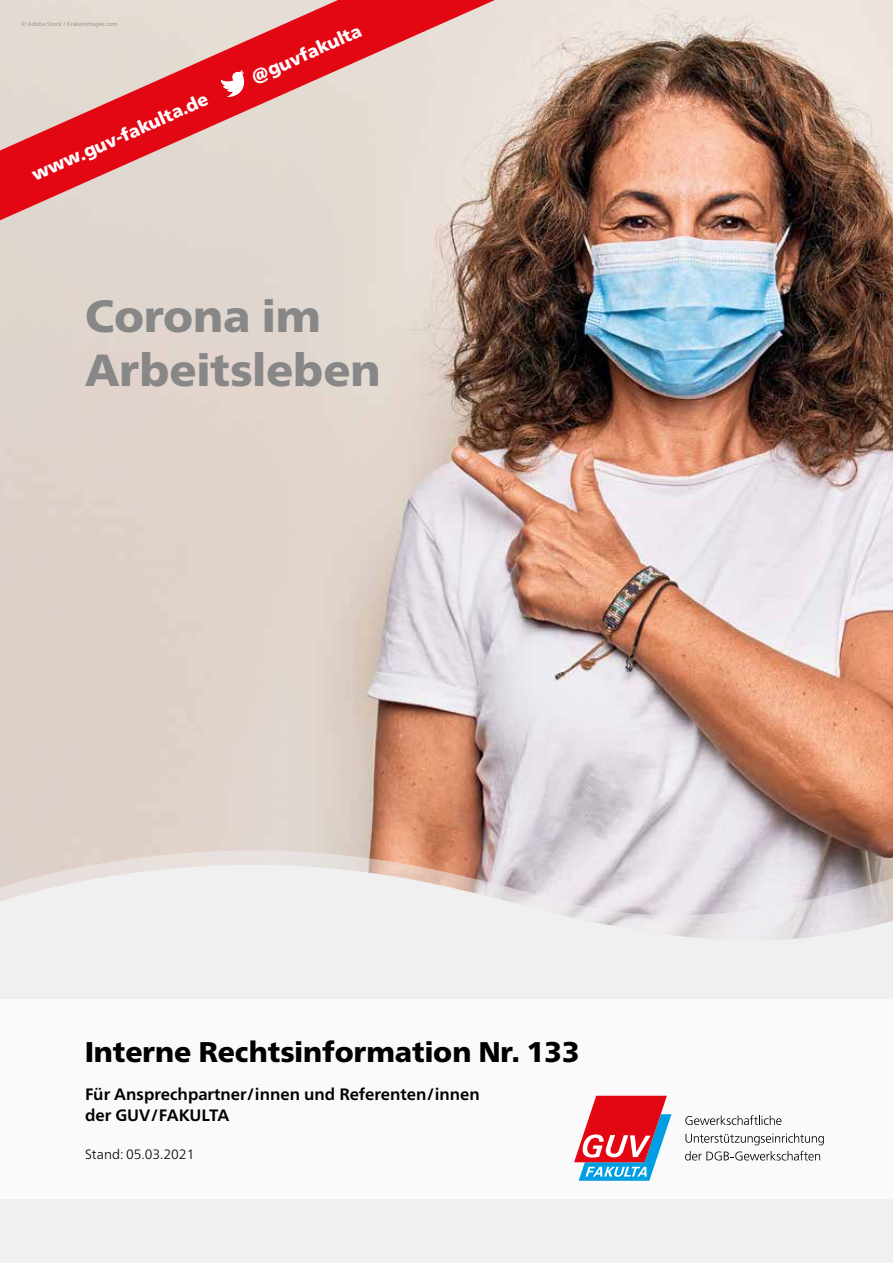
<style>
.page{position:relative;width:893px;height:1263px;background:#fff}
.page>*{position:absolute;margin:0;border:0;box-sizing:border-box;transform-origin:0 0}
.t1{font:900 45px/54px "Frutiger Neue LTW1 G";color:#878787}
.t2{font:900 28.5px "Frutiger Neue LTW1 G";color:#000}
.t3{font:900 18px "Frutiger Neue LTW1 G";color:#fff}
.t4{font:700 16.5px/21px "Frutiger Neue LTW1 G";color:#000}
.t5{font:300 13.5px "Frutiger Neue LTW1 G";color:#000}
.t6{font:300 6px "Frutiger Neue LTW1 G";letter-spacing:-.005em;color:#878787}
</style>
<div class="page">
<img style="left:0;top:0;width:893px;height:850px">
<svg style="left:0;top:850px;width:893px;height:14px;background:#d5c4c0"></svg>
<svg style="left:0;top:864px;width:893px;height:399px;fill:#f0f0f0"></svg>
<svg style="left:0;top:0;width:495px;height:220px;background:#e3a19f"></svg>
<svg style="left:221px;top:70px;width:25px;height:27px"></svg>
<div style="left:0;top:999px;width:893px;height:200px;background:#fff"></div>
<svg style="left:574px;top:1096px;width:97px;height:85px"></svg>
<svg style="left:685px;top:1115px;width:96px;height:10px"></svg>
<svg style="left:685px;top:1133px;width:139px;height:12px"></svg>
<svg style="left:685px;top:1151px;width:135px;height:9px"></svg>
<p class="t6" style="left:21px;top:19px;width:98px">© Adobe Stock / Krakenimages.com</p>
<p class="t3" style="left:27px;top:163px;width:193px;rotate:-24deg">www.guv-fakulta.de</p>
<p class="t3" style="left:246px;top:66px;width:120px;rotate:-24deg">@guvfakulta</p>
<h1 class="t1" style="left:85px;top:285px;width:297px">Corona im<br>Arbeitsleben</h1>
<h2 class="t2" style="left:85px;top:1030px;width:496px">Interne Rechtsinformation Nr. 133</h2>
<p class="t4" style="left:85px;top:1082px;width:396px">Für Ansprechpartner/innen und Referenten/innen der GUV/FAKULTA</p>
<p class="t5" style="left:85px;top:1144px;width:111px">Stand: 05.03.2021</p>
</div>
